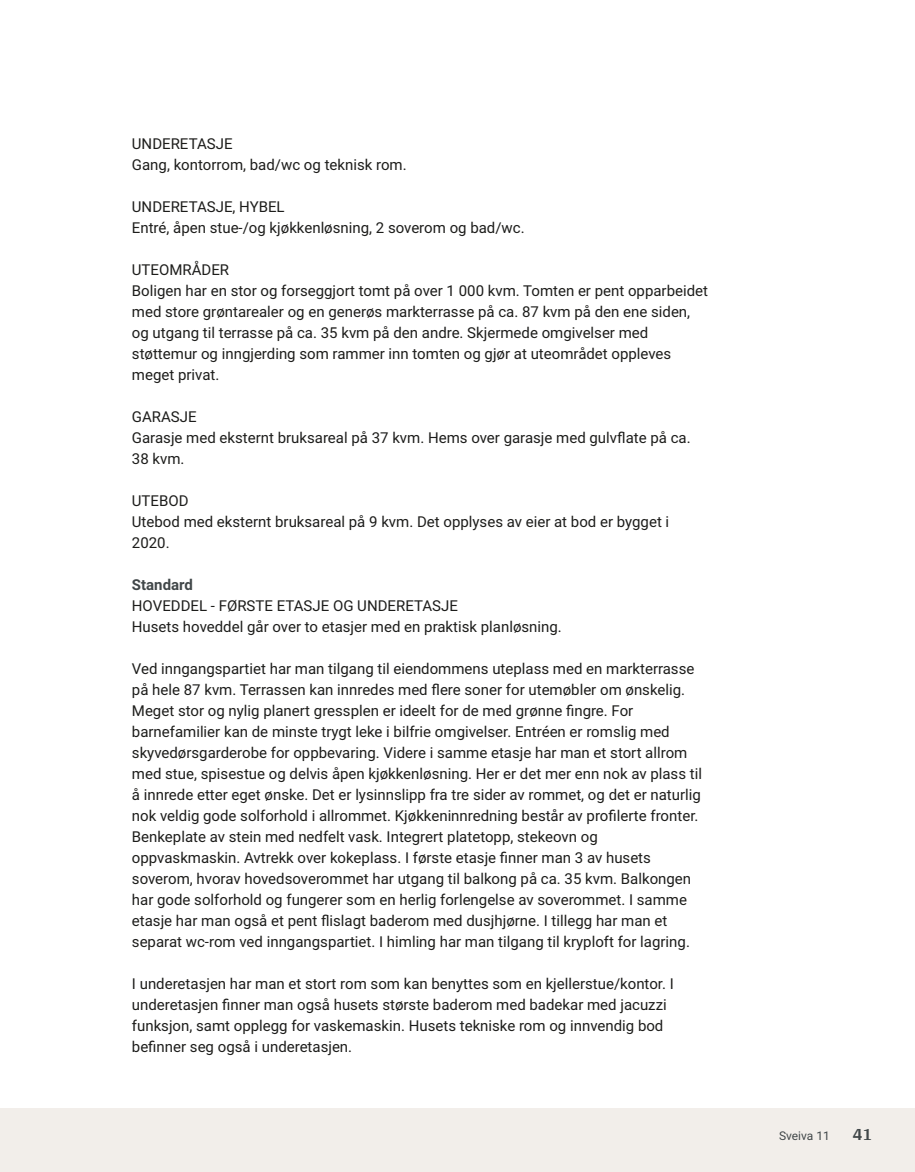
<style>
.page{position:relative;width:915px;height:1172px;background:#fff}
.page>*{position:absolute;margin:0;border:0;box-sizing:border-box;transform-origin:0 0}
.t1{font:700 18px "Arya";color:#414749}
.t2{font:15px/21px "Roboto Vitec";color:#1d1d1b}
.t3{font:700 15px "Roboto Vitec";color:#414749}
.t4{font:12px "Roboto Vitec";color:#414749}
</style>
<div class="page">
<div style="left:0;top:1108px;width:914px;height:64px;background:#f2eeea"></div>
<p class="t2" style="left:132px;top:132px;width:276px">UNDERETASJE<br>Gang, kontorrom, bad/wc og teknisk rom.</p>
<p class="t2" style="left:132px;top:195px;width:394px">UNDERETASJE, HYBEL<br>Entré, åpen stue‑/og kjøkkenløsning, 2 soverom og bad/wc.</p>
<p class="t2" style="left:132px;top:258px;width:577px">UTEOMRÅDER<br>Boligen har en stor og forseggjort tomt på over 1 000 kvm. Tomten er pent opparbeidet med store grøntarealer og en generøs markterrasse på ca. 87 kvm på den ene siden, og utgang til terrasse på ca. 35 kvm på den andre. Skjermede omgivelser med støttemur og inngjerding som rammer inn tomten og gjør at uteområdet oppleves meget privat.</p>
<p class="t2" style="left:132px;top:405px;width:560px">GARASJE<br>Garasje med eksternt bruksareal på 37 kvm. Hems over garasje med gulvflate på ca.<br>38 kvm.</p>
<p class="t2" style="left:132px;top:489px;width:538px">UTEBOD<br>Utebod med eksternt bruksareal på 9 kvm. Det opplyses av eier at bod er bygget i<br>2020.</p>
<p class="t3" style="left:132px;top:574px;width:63px">Standard</p>
<p class="t2" style="left:132px;top:594px;width:431px">HOVEDDEL ‑ FØRSTE ETASJE OG UNDERETASJE<br>Husets hoveddel går over to etasjer med en praktisk planløsning.</p>
<p class="t2" style="left:132px;top:657px;width:571px">Ved inngangspartiet har man tilgang til eiendommens uteplass med en markterrasse på hele 87 kvm. Terrassen kan innredes med flere soner for utemøbler om ønskelig.<br>Meget stor og nylig planert gressplen er ideelt for de med grønne fingre. For barnefamilier kan de minste trygt leke i bilfrie omgivelser. Entréen er romslig med skyvedørsgarderobe for oppbevaring. Videre i samme etasje har man et stort allrom med stue, spisestue og delvis åpen kjøkkenløsning. Her er det mer enn nok av plass til å innrede etter eget ønske. Det er lysinnslipp fra tre sider av rommet, og det er naturlig nok veldig gode solforhold i allrommet. Kjøkkeninnredning består av profilerte fronter.<br>Benkeplate av stein med nedfelt vask. Integrert platetopp, stekeovn og oppvaskmaskin. Avtrekk over kokeplass. I første etasje finner man 3 av husets soverom, hvorav hovedsoverommet har utgang til balkong på ca. 35 kvm. Balkongen har gode solforhold og fungerer som en herlig forlengelse av soverommet. I samme etasje har man også et pent flislagt baderom med dusjhjørne. I tillegg har man et separat wc‑rom ved inngangspartiet. I himling har man tilgang til kryploft for lagring.</p>
<p class="t2" style="left:132px;top:972px;width:543px">I underetasjen har man et stort rom som kan benyttes som en kjellerstue/kontor. I underetasjen finner man også husets største baderom med badekar med jacuzzi funksjon, samt opplegg for vaskemaskin. Husets tekniske rom og innvendig bod befinner seg også i underetasjen.</p>
<p class="t4" style="left:778px;top:1127px;width:52px">Sveiva 11</p>
<p class="t1" style="left:852px;top:1123px;width:21px">41</p>
</div>
